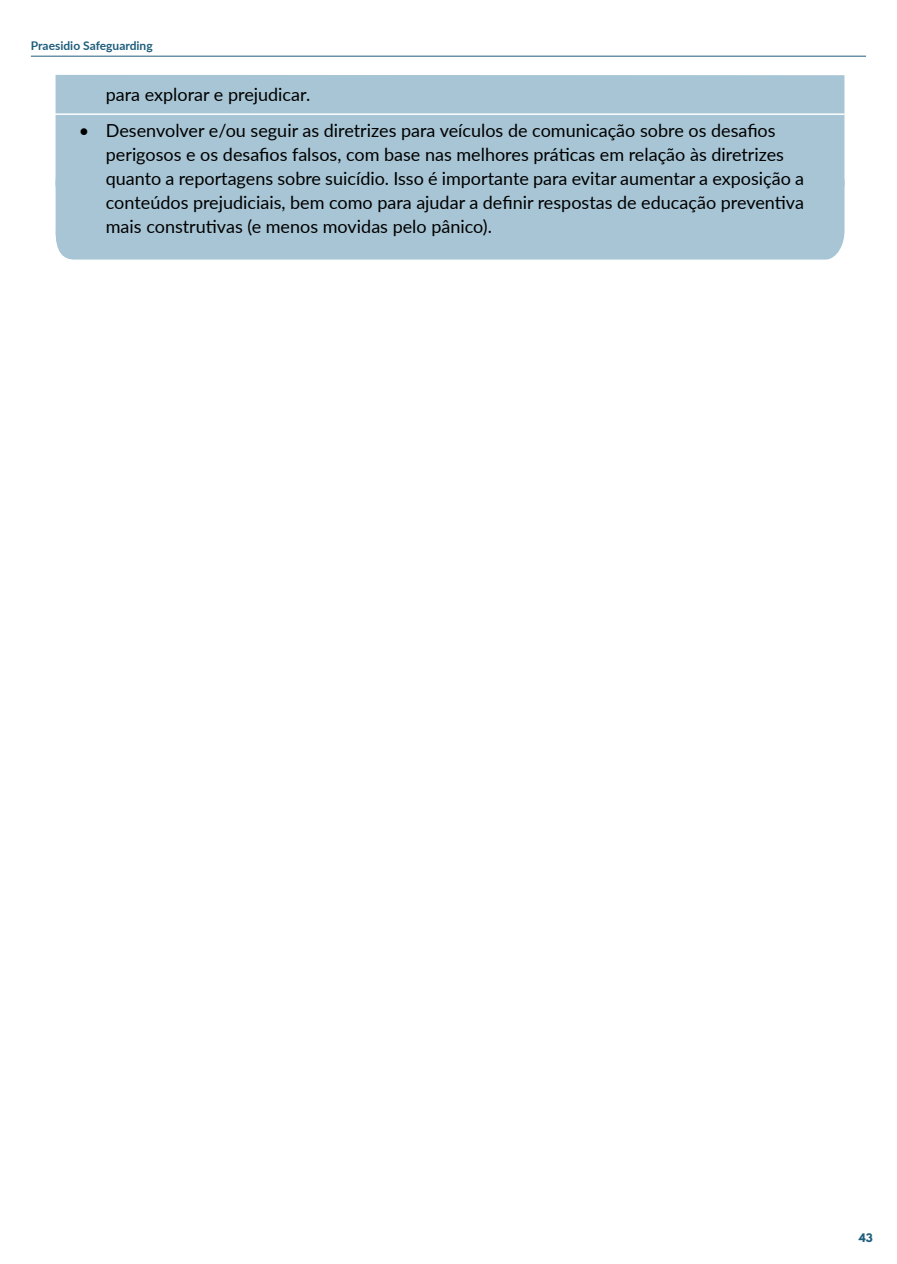
<style>
.page{position:relative;width:897px;height:1264px;background:#fff}
.page>*{position:absolute;margin:0;border:0;box-sizing:border-box;transform-origin:0 0}
.t1{font:18px/24px "Lato";color:#000}
.t2{font:700 12px "Lato";color:#1f5e7d}
.t3{font:700 10.5px "League Spartan";color:#1f5e7d}
</style>
<div class="page">
<hr style="left:31px;top:56px;width:835px;height:1px;background:#1f5e7d">
<div style="left:56px;top:75px;width:788px;height:104px;background:#a7c5d4"></div>
<div style="left:55px;top:179px;width:790px;height:80px;background:#a7c5d4"></div>
<hr style="left:54px;top:113px;width:790px;height:2px;background:#fff">
<p class="t2" style="left:31px;top:37px;width:123px">Praesidio Safeguarding</p>
<p class="t1" style="left:106px;top:82px;width:206px">para explorar e prejudicar.</p>
<p class="t1" style="left:106px;top:118px;width:699px;text-indent:-27px">• Desenvolver e/ou seguir as diretrizes para veículos de comunicação sobre os desafios perigosos e os desafios falsos, com base nas melhores práticas em relação às diretrizes quanto a reportagens sobre suicídio. Isso é importante para evitar aumentar a exposição a conteúdos prejudiciais, bem como para ajudar a definir respostas de educação preventiva mais construtivas (e menos movidas pelo pânico).</p>
<p class="t3" style="left:858px;top:1229px;width:16px">43</p>
</div>
